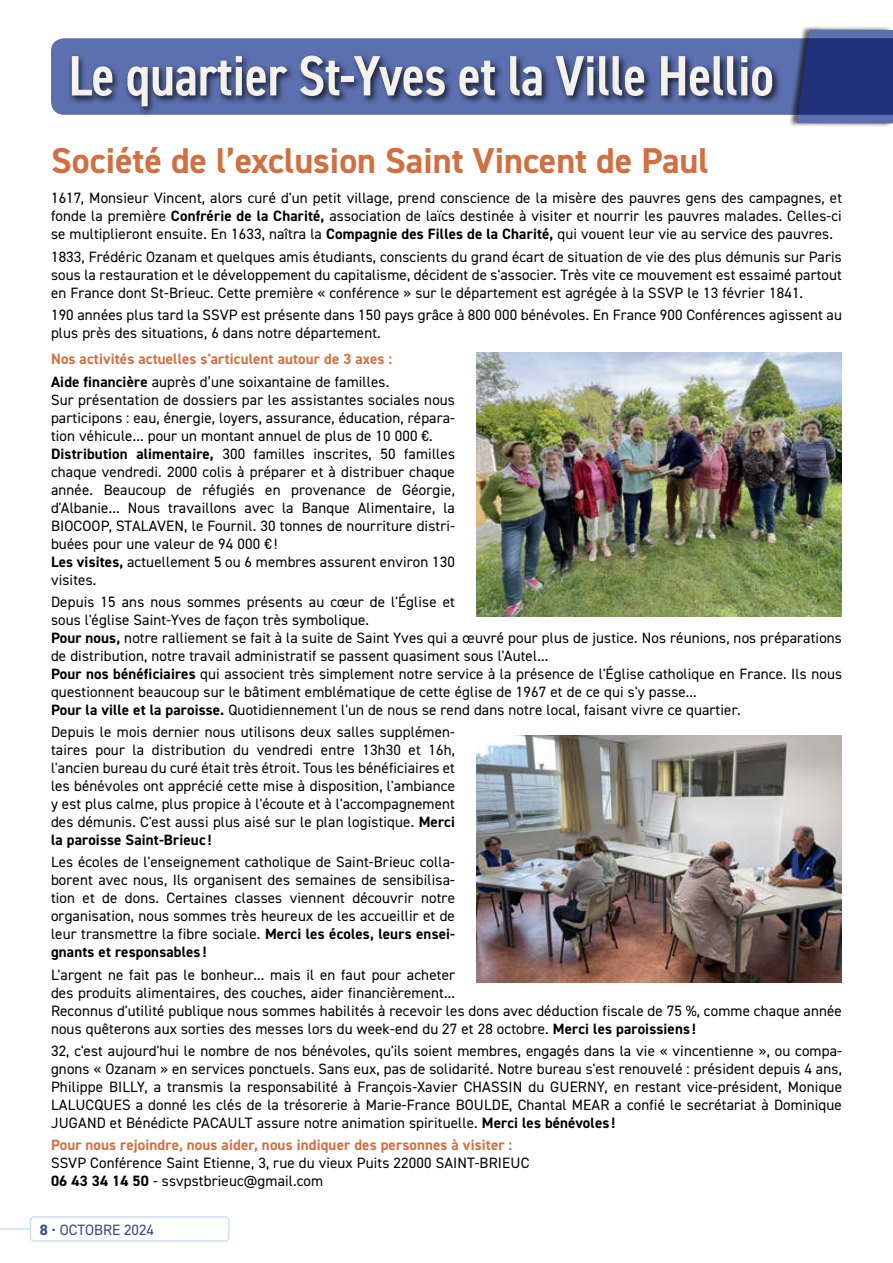
<style>
.page{position:relative;width:893px;height:1263px;background:#fff}
.page>*{position:absolute;margin:0;border:0;box-sizing:border-box;transform-origin:0 0}
.t1{font:600 condensed 57px "DIN2014";letter-spacing:-.01em;color:#f3f2ec}
.t2{font:700 36px "DIN2014";color:#d07042}
.t3{font:15px/18px "DIN2014";letter-spacing:.01em;color:#000;text-align:justify}
.t4{font:700 15px/22.2px "DIN2014";letter-spacing:.01em;color:#d07042}
.t5{font:15px "DIN2014";color:#3a4681}
.s1{font-weight:700}
.s2{color:#000}
.s3{font-weight:400;color:#000}
</style>
<div class="page">
<hr style="left:0;top:1228px;width:51px;height:2px;background:#cfdef3">
<div style="left:31px;top:1217px;width:198px;height:24px;background:#fff;border-radius:4px"></div>
<div style="left:30px;top:1216px;width:200px;height:26px;border:2px solid #cfdef3;border-radius:4px"></div>
<img style="left:476px;top:353px;width:366px;height:264px">
<img style="left:476px;top:736px;width:366px;height:246px">
<div style="left:51px;top:38px;width:737px;height:77px;background:#5c70b0"></div>
<div style="left:68px;top:54px;width:714px;height:62px;background:#000;opacity:.75"></div>
<div style="left:788px;top:26px;width:105px;height:101px;background:#000;opacity:.6"></div>
<svg style="left:797px;top:30px;width:96px;height:93px;background:#2e3e82"></svg>
<h1 class="t1" style="left:68px;top:38px;width:707px">Le quartier St-Yves et la Ville Hellio</h1>
<h2 class="t2" style="left:51px;top:136px;width:659px">Société de l’exclusion Saint Vincent de Paul</h2>
<p class="t3" style="left:51px;top:189px;width:792px">1617, Monsieur Vincent, alors curé d'un petit village, prend conscience de la misère des pauvres gens des campagnes, et fonde la première <span class="s1">Confrérie de la Charité,</span> association de laïcs destinée à visiter et nourrir les pauvres malades. Celles-ci se multiplieront ensuite. En 1633, naîtra la <span class="s1">Compagnie des Filles de la Charité,</span> qui vouent leur vie au service des pauvres.</p>
<p class="t3" style="left:51px;top:247px;width:792px">1833, Frédéric Ozanam et quelques amis étudiants, conscients du grand écart de situation de vie des plus démunis sur Paris sous la restauration et le développement du capitalisme, décident de s'associer. Très vite ce mouvement est essaimé partout en France dont St-Brieuc. Cette première « conférence » sur le département est agrégée à la SSVP le 13 février 1841.</p>
<p class="t3" style="left:51px;top:305px;width:792px">190 années plus tard la SSVP est présente dans 150 pays grâce à 800 000 bénévoles. En France 900 Conférences agissent au plus près des situations, 6 dans notre département.</p>
<p class="t4" style="left:51px;top:348px;width:343px">Nos activités actuelles s'articulent autour de 3 axes :<br><span class="s2">Aide financière</span> <span class="s3">auprès d’une soixantaine de familles.</span></p>
<p class="t3" style="left:51px;top:390px;width:405px;text-align:left">Sur présentation de dossiers par les assistantes sociales nous participons : eau, énergie, loyers, assurance, éducation, répara&shy;tion véhicule... pour un montant annuel de plus de 10 000 €.<br><span class="s1">Distribution alimentaire,</span> 300 familles inscrites, 50 familles chaque vendredi. 2000 colis à préparer et à distribuer chaque année. Beaucoup de réfugiés en provenance de Géorgie, d'Albanie... Nous travaillons avec la Banque Alimentaire, la BIOCOOP, STALAVEN, le Fournil. 30 tonnes de nourriture distri&shy;buées pour une valeur de 94 000 € !<br><span class="s1">Les visites,</span> actuellement 5 ou 6 membres assurent environ 130 visites.</p>
<p class="t3" style="left:51px;top:592px;width:792px;text-align:left">Depuis 15 ans nous sommes présents au cœur de l'Église et<br>sous l'église Saint-Yves de façon très symbolique.<br><span class="s1">Pour nous,</span> notre ralliement se fait à la suite de Saint Yves qui a œuvré pour plus de justice. Nos réunions, nos préparations de distribution, notre travail administratif se passent quasiment sous l'Autel...<br><span class="s1">Pour nos bénéficiaires</span> qui associent très simplement notre service à la présence de l'Église catholique en France. Ils nous questionnent beaucoup sur le bâtiment emblématique de cette église de 1967 et de ce qui s'y passe...<br><span class="s1">Pour la ville et la paroisse.</span> Quotidiennement l'un de nous se rend dans notre local, faisant vivre ce quartier.</p>
<p class="t3" style="left:51px;top:723px;width:405px">Depuis le mois dernier nous utilisons deux salles supplémen&shy;taires pour la distribution du vendredi entre 13h30 et 16h, l'ancien bureau du curé était très étroit. Tous les bénéficiaires et les bénévoles ont apprécié cette mise à disposition, l'ambiance y est plus calme, plus propice à l'écoute et à l'accompagnement des démunis. C'est aussi plus aisé sur le plan logistique. <span class="s1">Merci la paroisse Saint-Brieuc !</span></p>
<p class="t3" style="left:51px;top:853px;width:405px">Les écoles de l'enseignement catholique de Saint-Brieuc colla&shy;borent avec nous, Ils organisent des semaines de sensibilisa&shy;tion et de dons. Certaines classes viennent découvrir notre organisation, nous sommes très heureux de les accueillir et de leur transmettre la fibre sociale. <span class="s1">Merci les écoles, leurs ensei&shy;gnants et responsables !</span></p>
<p class="t3" style="left:51px;top:965px;width:792px;text-align:left">L'argent ne fait pas le bonheur... mais il en faut pour acheter<br>des produits alimentaires, des couches, aider financièrement...<br>Reconnus d'utilité publique nous sommes habilités à recevoir les dons avec déduction fiscale de 75 %, comme chaque année nous quêterons aux sorties des messes lors du week-end du 27 et 28 octobre. <span class="s1">Merci les paroissiens !</span></p>
<p class="t3" style="left:51px;top:1041px;width:792px">32, c'est aujourd'hui le nombre de nos bénévoles, qu'ils soient membres, engagés dans la vie « vincentienne », ou compa&shy;gnons « Ozanam » en services ponctuels. Sans eux, pas de solidarité. Notre bureau s'est renouvelé : président depuis 4 ans, Philippe BILLY, a transmis la responsabilité à François-Xavier CHASSIN du GUERNY, en restant vice-président, Monique LALUCQUES a donné les clés de la trésorerie à Marie-France BOULDE, Chantal MEAR a confié le secrétariat à Dominique JUGAND et Bénédicte PACAULT assure notre animation spirituelle. <span class="s1">Merci les bénévoles !</span></p>
<p class="t4" style="left:51px;top:1134px;width:463px">Pour nous rejoindre, nous aider, nous indiquer des personnes à visiter :</p>
<p class="t3" style="left:51px;top:1154px;width:480px">SSVP Conférence Saint Etienne, 3, rue du vieux Puits 22000 SAINT-BRIEUC<br><span class="s1">06 43 34 14 50</span> - ssvpstbrieuc@gmail.com</p>
<p class="t5" style="left:40px;top:1220px;width:116px"><span class="s1">8</span> • OCTOBRE 2024</p>
</div>
